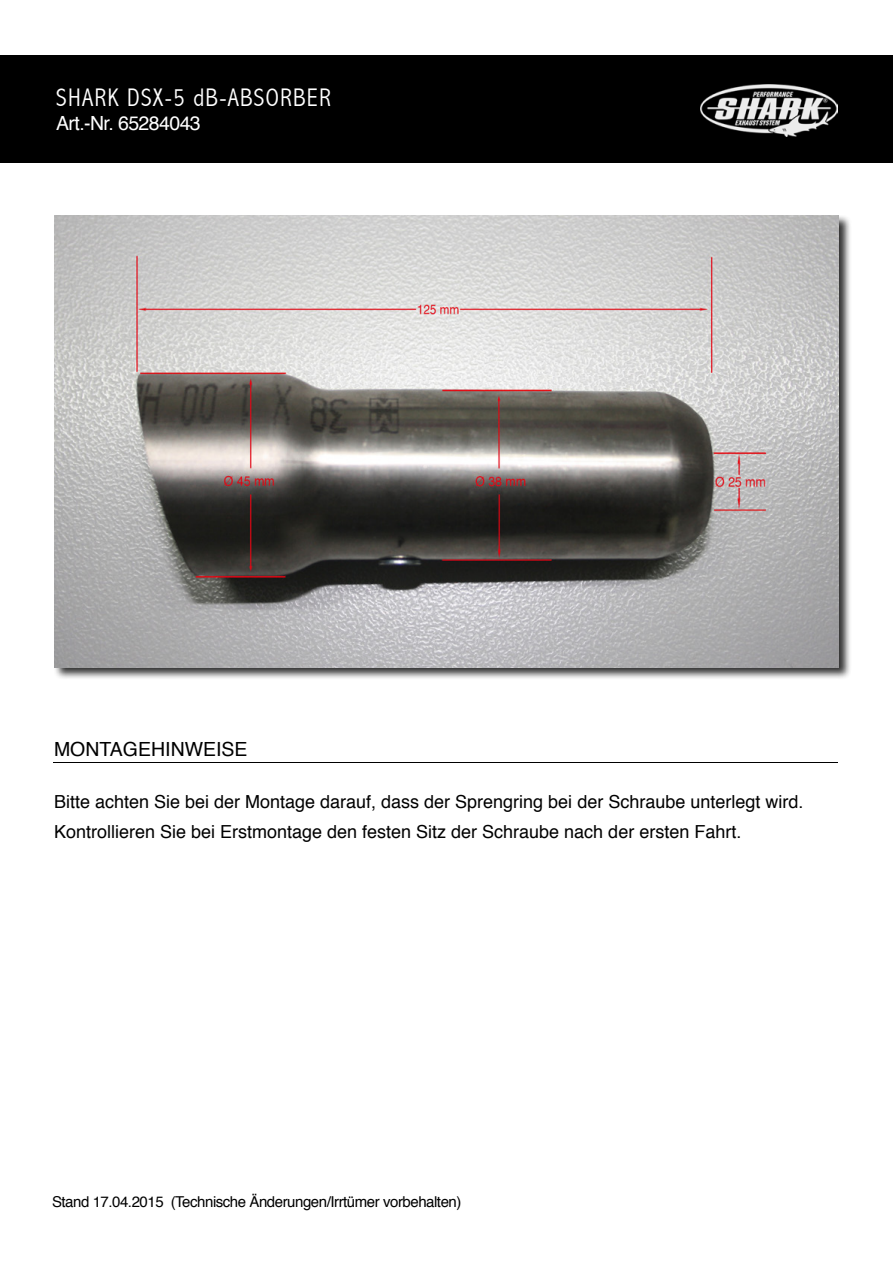
<style>
.page{position:relative;width:893px;height:1263px;background:#fff}
.page>*{position:absolute;margin:0;border:0;box-sizing:border-box;transform-origin:0 0}
.t1{font:300 condensed 25.5px "Abadi";letter-spacing:.05em;color:#fff}
.t2{font:19.5px "Helvetica";letter-spacing:-.03em;color:#fff}
.t3{font:19.5px "Helvetica";color:#000}
.t4{font:18px/30px "Helvetica";color:#000}
.t5{font:15px "Helvetica";letter-spacing:-.03em;color:#000}
</style>
<div class="page">
<div style="left:0;top:55px;width:893px;height:108px;background:#000"></div>
<div style="left:53px;top:215px;width:798px;height:465px;background:#000;opacity:.8"></div>
<img style="left:54px;top:216px;width:785px;height:451px">
<img style="left:700px;top:84px;width:137px;height:52px">
<hr style="left:53px;top:762px;width:785px;height:1px;background:#000">
<h1 class="t1" style="left:56px;top:83px;width:276px">SHARK DSX-5 dB-ABSORBER</h1>
<p class="t2" style="left:56px;top:108px;width:146px">Art.-Nr. 65284043</p>
<p class="t3" style="left:54px;top:734px;width:195px">MONTAGEHINWEISE</p>
<p class="t4" style="left:54px;top:787px;width:751px">Bitte achten Sie bei der Montage darauf, dass der Sprengring bei der Schraube unterlegt wird.<br>Kontrollieren Sie bei Erstmontage den festen Sitz der Schraube nach der ersten Fahrt.</p>
<p class="t5" style="left:52px;top:1190px;width:411px">Stand 17.04.2015 (Technische Änderungen/Irrtümer vorbehalten)</p>
</div>
